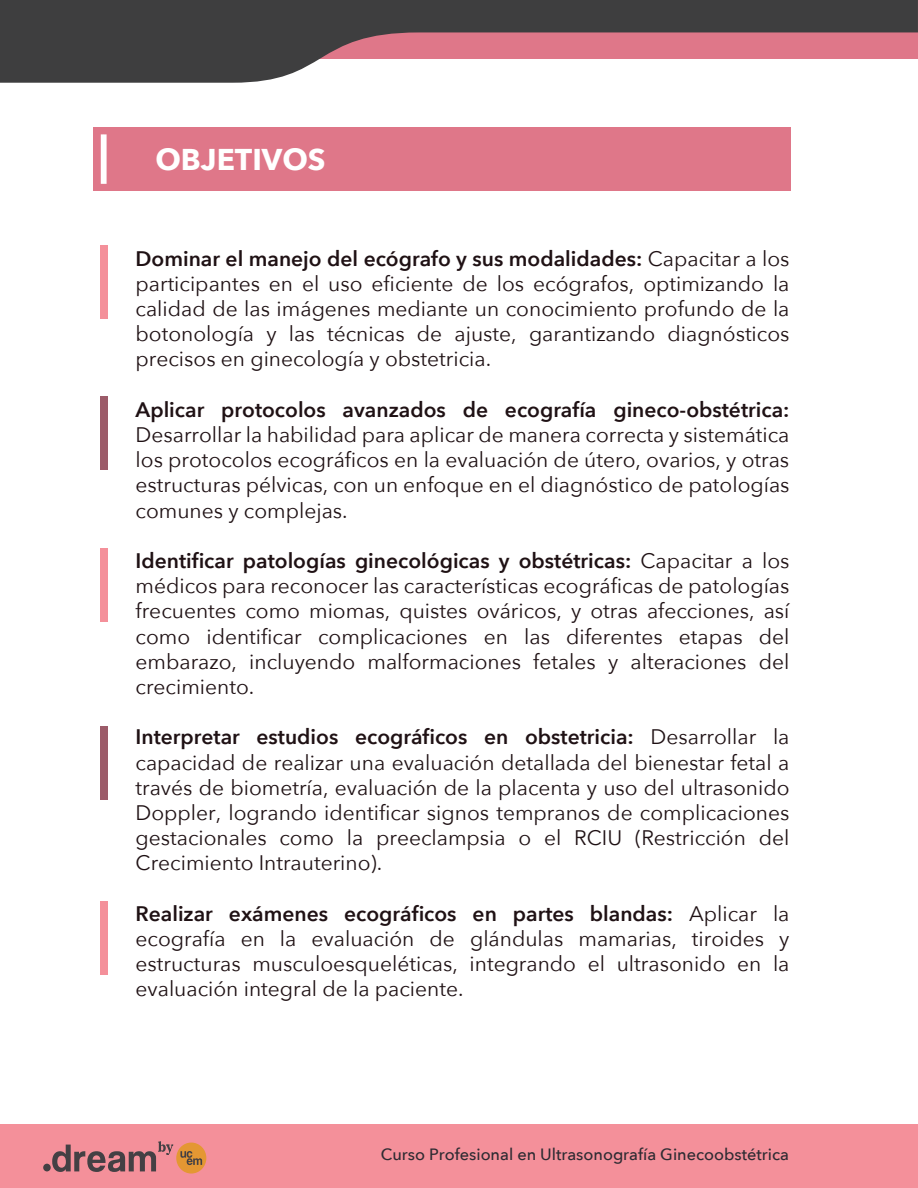
<style>
.page{position:relative;width:918px;height:1188px;background:#fff}
.page>*{position:absolute;margin:0;border:0;box-sizing:border-box;transform-origin:0 0}
.t1{font:700 30px "Avenir Next";color:#fff}
.t2{font:21px/25.2px "Avenir Next";color:#1f1114;text-align:justify}
.t3{font:600 21px "Avenir Next";color:#1f1114}
.t4{font:500 16.35px "Avenir Next";color:#2e2b32}
.s1{font-weight:600}
</style>
<div class="page">
<div style="left:100px;top:397px;width:7px;height:73px;background:#9c5b69"></div>
<div style="left:100px;top:245px;width:7px;height:73px;background:#f4909a"></div>
<div style="left:100px;top:726px;width:7px;height:73px;background:#9c5b69"></div>
<div style="left:100px;top:548px;width:7px;height:73px;background:#f4909a"></div>
<div style="left:100px;top:902px;width:7px;height:73px;background:#f4909a"></div>
<div style="left:93px;top:127px;width:698px;height:64px;background:#df7789"></div>
<div style="left:101px;top:134px;width:6px;height:50px;background:#fff"></div>
<svg style="left:0;top:0;width:918px;height:83px;fill:#3e3e3f"></svg>
<div style="left:0;top:1124px;width:918px;height:64px;background:#f4909a"></div>
<div style="left:43px;top:1164px;width:8px;height:7px;background:#444044;border-radius:50%"></div>
<div style="left:176px;top:1143px;width:30px;height:31px;background:#e49733;border-radius:50%"></div>
<svg style="left:180px;top:1151px;width:22px;height:14px"></svg>
<svg style="left:52px;top:1141px;width:121px;height:31px"></svg>
<h1 class="t1" style="left:155px;top:134px;width:172px">OBJETIVOS</h1>
<p class="t2" style="left:136px;top:245px;width:656px"><span class="s1">Dominar el manejo del ecógrafo y sus modalidades:</span> Capacitar a los participantes en el uso eficiente de los ecógrafos, optimizando la calidad de las imágenes mediante un conocimiento profundo de la botonología y las técnicas de ajuste, garantizando diagnósticos precisos en ginecología y obstetricia.</p>
<p class="t3" style="left:136px;top:391px;width:655px">Aplicar protocolos avanzados de ecografía gineco-obstétrica:</p>
<p class="t2" style="left:136px;top:421px;width:656px">Desarrollar la habilidad para aplicar de manera correcta y sistemática los protocolos ecográficos en la evaluación de útero, ovarios, y otras estructuras pélvicas, con un enfoque en el diagnóstico de patologías comunes y complejas.</p>
<p class="t2" style="left:136px;top:547px;width:655px"><span class="s1">Identificar patologías ginecológicas y obstétricas:</span> Capacitar a los médicos para reconocer las características ecográficas de patologías frecuentes como miomas, quistes ováricos, y otras afecciones, así como identificar complicaciones en las diferentes etapas del embarazo, incluyendo malformaciones fetales y alteraciones del crecimiento.</p>
<p class="t2" style="left:136px;top:723px;width:656px"><span class="s1">Interpretar estudios ecográficos en obstetricia:</span> Desarrollar la capacidad de realizar una evaluación detallada del bienestar fetal a través de biometría, evaluación de la placenta y uso del ultrasonido Doppler, logrando identificar signos tempranos de complicaciones gestacionales como la preeclampsia o el RCIU (Restricción del Crecimiento Intrauterino).</p>
<p class="t2" style="left:136px;top:900px;width:655px"><span class="s1">Realizar exámenes ecográficos en partes blandas:</span> Aplicar la ecografía en la evaluación de glándulas mamarias, tiroides y estructuras musculoesqueléticas, integrando el ultrasonido en la evaluación integral de la paciente.</p>
<p class="t4" style="left:381px;top:1141px;width:410px">Curso Profesional en Ultrasonografía Ginecoobstétrica</p>
</div>
